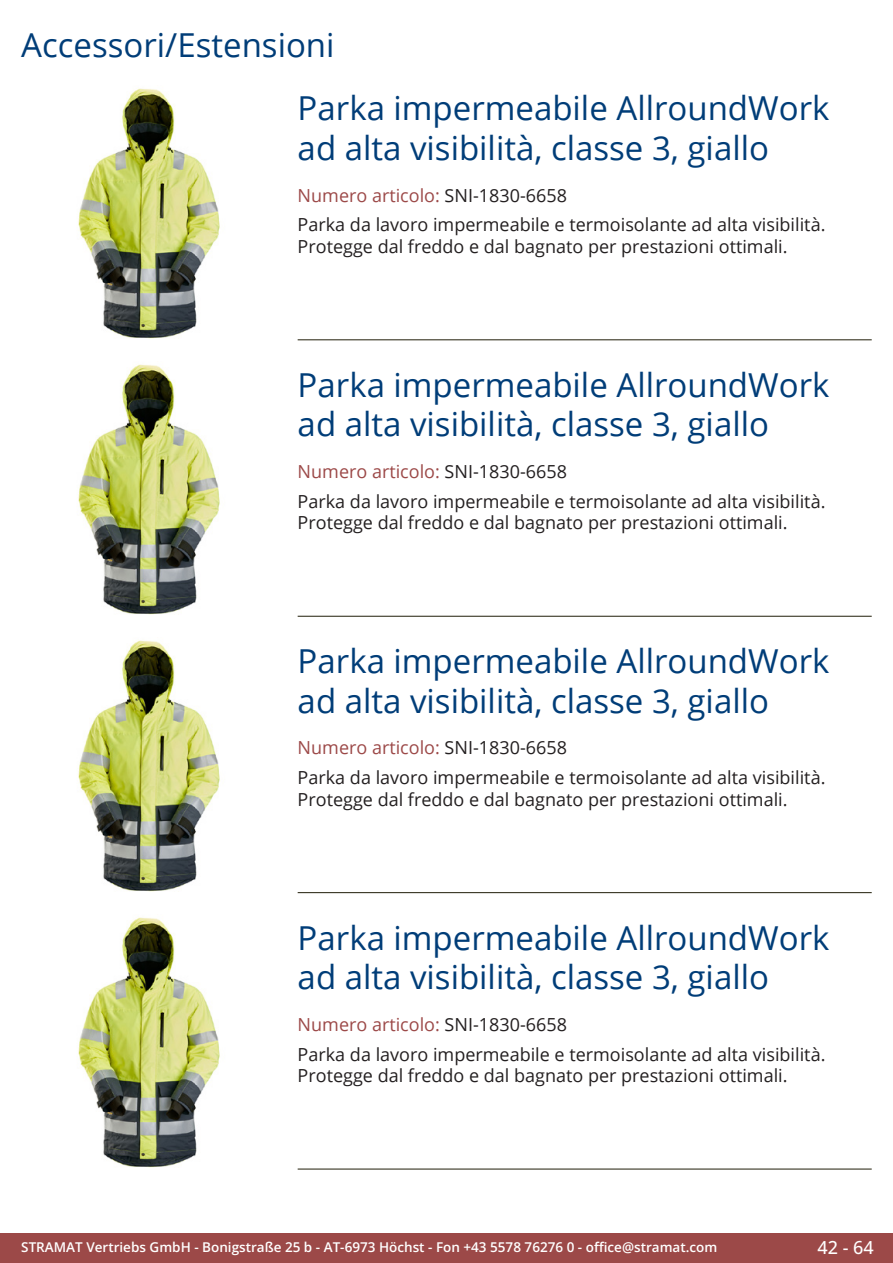
<style>
.page{position:relative;width:893px;height:1263px;background:#fff}
.page>*{position:absolute;margin:0;border:0;box-sizing:border-box;transform-origin:0 0}
.Produkttitel{font:33px/39.6px "Open Sans";color:#003d78}
.RastTitel{font:33px "Open Sans";color:#003d78}
.Beschreibung_Text{font:18px/21.6px "Open Sans";color:#231f20}
.TechDaten_Überschrif{font:18px "Open Sans";color:#9c4948}
.t1{font:500 18px "Open Sans";color:#fff}
.t2{font:600 13.5px "Open Sans";color:#fff}
.s1{color:#231f20}
</style>
<div class="page">
<div style="left:0;top:1233px;width:893px;height:30px;background:#9c4948"></div>
<hr style="left:298px;top:340px;width:574px;height:1px;background:#201d08">
<hr style="left:298px;top:616px;width:574px;height:1px;background:#201d08">
<hr style="left:298px;top:892px;width:574px;height:1px;background:#201d08">
<hr style="left:298px;top:1169px;width:574px;height:1px;background:#201d08">
<img style="left:78px;top:88px;width:142px;height:251px">
<img style="left:78px;top:364px;width:142px;height:251px">
<img style="left:78px;top:640px;width:142px;height:252px">
<img style="left:78px;top:917px;width:142px;height:251px">
<p class="RastTitel" style="left:21px;top:22px;width:315px">Accessori/Estensioni</p>
<p class="Produkttitel" style="left:298px;top:88px;width:533px">Parka impermeabile AllroundWork ad alta visibilità, classe 3, giallo</p>
<p class="TechDaten_Überschrif" style="left:298px;top:183px;width:271px">Numero articolo: <span class="s1">SNI-1830-6658</span></p>
<p class="Beschreibung_Text" style="left:298px;top:214px;width:529px">Parka da lavoro impermeabile e termoisolante ad alta visibilità.<br>Protegge dal freddo e dal bagnato per prestazioni ottimali.</p>
<p class="Produkttitel" style="left:298px;top:364px;width:533px">Parka impermeabile AllroundWork ad alta visibilità, classe 3, giallo</p>
<p class="TechDaten_Überschrif" style="left:298px;top:459px;width:271px">Numero articolo: <span class="s1">SNI-1830-6658</span></p>
<p class="Beschreibung_Text" style="left:298px;top:490px;width:529px">Parka da lavoro impermeabile e termoisolante ad alta visibilità.<br>Protegge dal freddo e dal bagnato per prestazioni ottimali.</p>
<p class="Produkttitel" style="left:298px;top:640px;width:533px">Parka impermeabile AllroundWork ad alta visibilità, classe 3, giallo</p>
<p class="TechDaten_Überschrif" style="left:298px;top:735px;width:271px">Numero articolo: <span class="s1">SNI-1830-6658</span></p>
<p class="Beschreibung_Text" style="left:298px;top:766px;width:529px">Parka da lavoro impermeabile e termoisolante ad alta visibilità.<br>Protegge dal freddo e dal bagnato per prestazioni ottimali.</p>
<p class="Produkttitel" style="left:298px;top:917px;width:533px">Parka impermeabile AllroundWork ad alta visibilità, classe 3, giallo</p>
<p class="TechDaten_Überschrif" style="left:298px;top:1012px;width:271px">Numero articolo: <span class="s1">SNI-1830-6658</span></p>
<p class="Beschreibung_Text" style="left:298px;top:1043px;width:529px">Parka da lavoro impermeabile e termoisolante ad alta visibilità.<br>Protegge dal freddo e dal bagnato per prestazioni ottimali.</p>
<p class="t2" style="left:21px;top:1238px;width:698px">STRAMAT Vertriebs GmbH - Bonigstraße 25 b - AT-6973 Höchst - Fon +43 5578 76276 0 - office@stramat.com</p>
<p class="t1" style="left:817px;top:1234px;width:58px">42 - 64</p>
</div>
